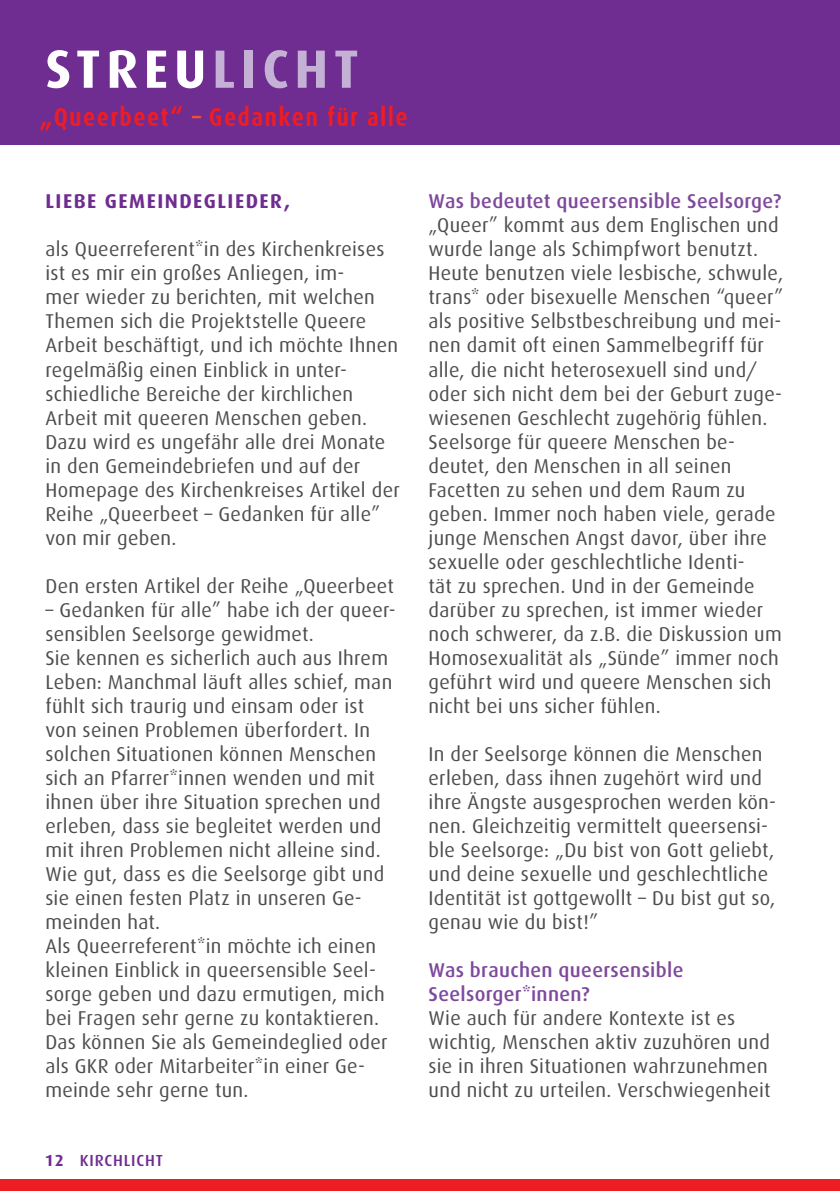
<style>
.page{position:relative;width:840px;height:1191px;background:#fff}
.page>*{position:absolute;margin:0;border:0;box-sizing:border-box;transform-origin:0 0}
.t1{font:700 54px "Dax";letter-spacing:.1em;color:#fff}
.t2{font:700 26px "Dax Condensed";letter-spacing:.05em;color:#ed1d24}
.t3{font:20px/24px "Dax";letter-spacing:.015em;color:#4d4d4f}
.t4{font:500 20px/24px "Dax";letter-spacing:.015em;color:#7e499d}
.t5{font:700 20px "Dax";letter-spacing:.075em;color:#6f2c91}
.t6{font:500 16px "Dax";letter-spacing:.05em;color:#6f2c91}
.s1{color:#c5b1d6}
.s2{color:#f04e37}
.s3{font-weight:700}
</style>
<div class="page">
<div style="left:0;top:1179px;width:839px;height:12px;background:#ed1d24"></div>
<div style="left:0;top:0;width:839px;height:145px;background:#6f2c91"></div>
<h1 class="t1" style="left:45px;top:39px;width:315px">STREU<span class="s1">LICHT</span></h1>
<h2 class="t2" style="left:39px;top:103px;width:370px">„Queerbeet“ <span class="s2">–</span> Gedanken für alle</h2>
<p class="t5" style="left:45px;top:190px;width:246px">LIEBE GEMEINDEGLIEDER,</p>
<p class="t3" style="left:45px;top:238px;width:356px">als Queerreferent*in des Kirchenkreises ist es mir ein großes Anliegen, im-<br>mer wieder zu berichten, mit welchen Themen sich die Projektstelle Queere Arbeit beschäftigt, und ich möchte Ihnen regelmäßig einen Einblick in unter&shy;schiedliche Bereiche der kirchlichen Arbeit mit queeren Menschen geben.<br>Dazu wird es ungefähr alle drei Monate in den Gemeindebriefen und auf der Homepage des Kirchenkreises Artikel der Reihe „Queerbeet – Gedanken für alle” von mir geben.</p>
<p class="t3" style="left:45px;top:574px;width:350px">Den ersten Artikel der Reihe „Queerbeet</p>
<p class="t3" style="left:45px;top:598px;width:351px">– Gedanken für alle” habe ich der queer&shy;sensiblen Seelsorge gewidmet.<br>Sie kennen es sicherlich auch aus Ihrem Leben: Manchmal läuft alles schief, man fühlt sich traurig und einsam oder ist von seinen Problemen überfordert. In solchen Situationen können Menschen sich an Pfarrer*innen wenden und mit ihnen über ihre Situation sprechen und erleben, dass sie begleitet werden und mit ihren Problemen nicht alleine sind.<br>Wie gut, dass es die Seelsorge gibt und sie einen festen Platz in unseren Ge&shy;meinden hat.<br>Als Queerreferent*in möchte ich einen kleinen Einblick in queersensible Seel&shy;sorge geben und dazu ermutigen, mich bei Fragen sehr gerne zu kontaktieren.<br>Das können Sie als Gemeindeglied oder als GKR oder Mitarbeiter*in einer Ge&shy;meinde sehr gerne tun.</p>
<p class="t6" style="left:45px;top:1151px;width:119px"><span class="s3">12</span> Kirchlicht</p>
<p class="t4" style="left:428px;top:190px;width:354px">Was bedeutet queersensible Seelsorge?</p>
<p class="t3" style="left:428px;top:214px;width:356px">„Queer” kommt aus dem Englischen und wurde lange als Schimpfwort benutzt.<br>Heute benutzen viele lesbische, schwule, trans* oder bisexuelle Menschen “queer” als positive Selbstbeschreibung und mei&shy;nen damit oft einen Sammelbegriff für alle, die nicht heterosexuell sind und/ oder sich nicht dem bei der Geburt zuge&shy;wiesenen Geschlecht zugehörig fühlen.<br>Seelsorge für queere Menschen be&shy;deutet, den Menschen in all seinen Facetten zu sehen und dem Raum zu geben. Immer noch haben viele, gerade junge Menschen Angst davor, über ihre sexuelle oder geschlechtliche Identi-<br>tät zu sprechen. Und in der Gemeinde darüber zu sprechen, ist immer wieder noch schwerer, da z.B. die Diskussion um Homosexualität als „Sünde” immer noch geführt wird und queere Menschen sich nicht bei uns sicher fühlen.</p>
<p class="t3" style="left:428px;top:742px;width:349px">In der Seelsorge können die Menschen erleben, dass ihnen zugehört wird und ihre Ängste ausgesprochen werden kön&shy;nen. Gleichzeitig vermittelt queersensi&shy;ble Seelsorge: „Du bist von Gott geliebt, und deine sexuelle und geschlechtliche Identität ist gottgewollt – Du bist gut so, genau wie du bist!”</p>
<p class="t4" style="left:428px;top:958px;width:256px">Was brauchen queersensible<br>Seelsorger*innen?</p>
<p class="t3" style="left:428px;top:1006px;width:343px">Wie auch für andere Kontexte ist es wichtig, Menschen aktiv zuzuhören und sie in ihren Situationen wahrzunehmen und nicht zu urteilen. Verschwiegenheit</p>
</div>
